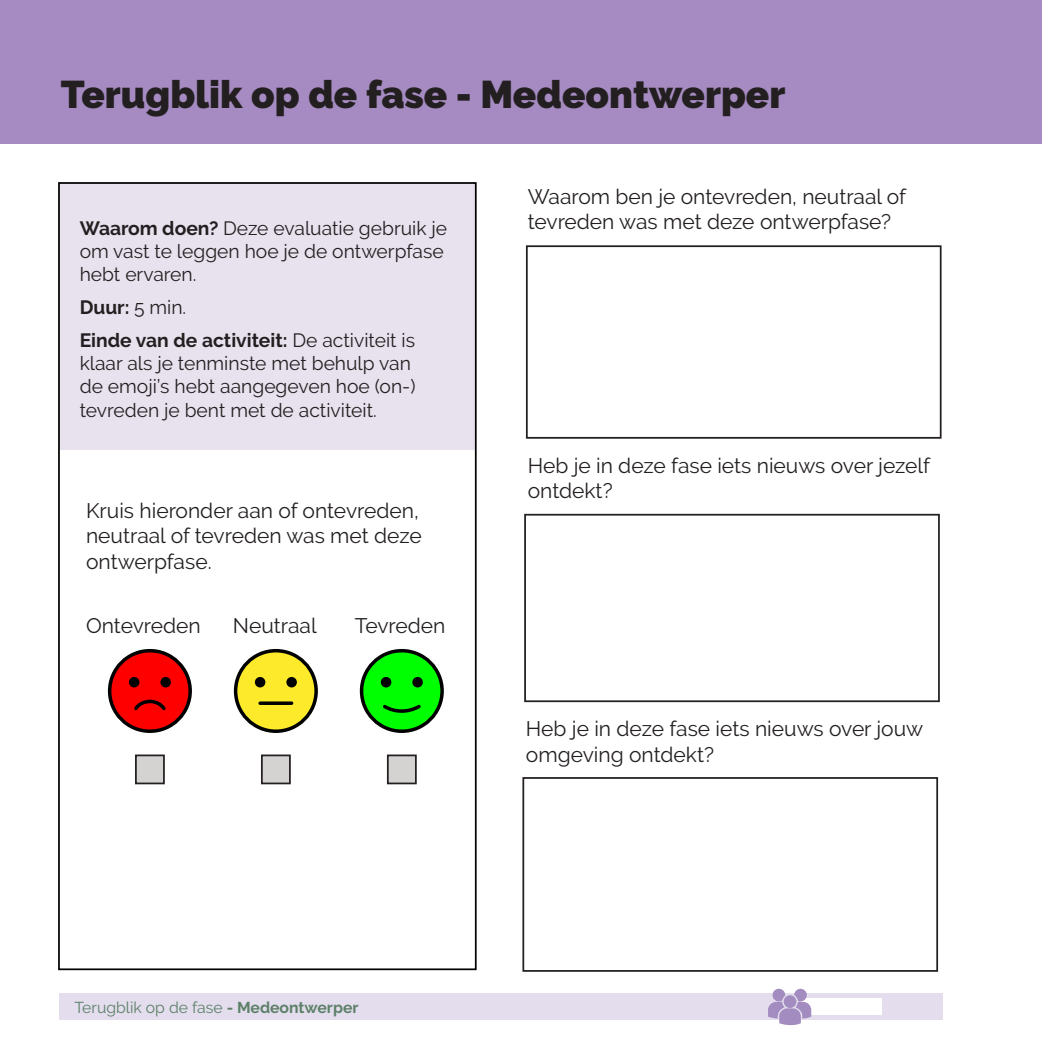
<style>
.page{position:relative;width:1042px;height:1042px;background:#fff}
.page>*{position:absolute;margin:0;border:0;box-sizing:border-box;transform-origin:0 0}
.t1{font:900 38.5px "Raleway";color:#231f20}
.t2{font:21px/25.2px "Raleway";color:#231f20}
.Fact_sheet{font:19.25px/23.1px "Raleway";color:#231f20}
.Fact_sheet-2{font:700 19.25px "Raleway";color:#231f20}
.t3{font:15.75px "Raleway";color:#5d8068}
.s1{font-weight:700}
.s2{font-weight:400}
</style>
<div class="page">
<div style="left:0;top:0;width:1042px;height:144px;background:#a58bc1"></div>
<div style="left:60px;top:993px;width:883px;height:27px;background:#e3dded"></div>
<div style="left:802px;top:998px;width:80px;height:16px;background:#fff"></div>
<svg style="left:768px;top:989px;width:43px;height:36px"></svg>
<div style="left:526px;top:245px;width:415px;height:194px;border:2px solid #231f20"></div>
<div style="left:524px;top:514px;width:416px;height:188px;border:2px solid #231f20"></div>
<div style="left:522px;top:777px;width:416px;height:195px;border:2px solid #231f20"></div>
<div style="left:59px;top:182px;width:417px;height:267px;background:#e8e2ef"></div>
<div style="left:58px;top:182px;width:419px;height:788px;border:2px solid #040503"></div>
<div style="left:236px;top:651px;width:80px;height:80px;background:#fcea2b;border-radius:50%"></div>
<div style="left:234px;top:649px;width:84px;height:84px;border:4px solid #000;border-radius:50%"></div>
<svg style="left:260px;top:701px;width:32px;height:4px"></svg>
<div style="left:255px;top:677px;width:10px;height:10px;background:#000;border-radius:50%"></div>
<div style="left:286px;top:677px;width:11px;height:10px;background:#000;border-radius:50%"></div>
<div style="left:110px;top:651px;width:80px;height:80px;background:#f00;border-radius:50%"></div>
<div style="left:108px;top:649px;width:84px;height:84px;border:4px solid #000;border-radius:50%"></div>
<div style="left:129px;top:677px;width:10px;height:10px;background:#000;border-radius:50%"></div>
<div style="left:160px;top:677px;width:11px;height:10px;background:#000;border-radius:50%"></div>
<svg style="left:134px;top:699px;width:32px;height:12px"></svg>
<div style="left:361px;top:651px;width:81px;height:80px;background:#0f0;border-radius:50%"></div>
<div style="left:360px;top:649px;width:84px;height:84px;border:4px solid #000;border-radius:50%"></div>
<svg style="left:383px;top:704px;width:38px;height:9px"></svg>
<div style="left:381px;top:677px;width:10px;height:10px;background:#000;border-radius:50%"></div>
<div style="left:412px;top:677px;width:11px;height:10px;background:#000;border-radius:50%"></div>
<div style="left:136px;top:755px;width:28px;height:28px;background:#d4d3d2"></div>
<div style="left:135px;top:754px;width:30px;height:30px;border:2px solid #231f20"></div>
<div style="left:262px;top:755px;width:28px;height:28px;background:#d4d3d2"></div>
<div style="left:261px;top:754px;width:30px;height:30px;border:2px solid #231f20"></div>
<div style="left:388px;top:755px;width:28px;height:28px;background:#d4d3d2"></div>
<div style="left:387px;top:754px;width:30px;height:30px;border:2px solid #231f20"></div>
<p class="t1" style="left:61px;top:72px;width:726px">Terugblik op de fase - Medeontwerper</p>
<p class="Fact_sheet" style="left:80px;top:217px;width:369px"><span class="s1">Waarom doen?</span> Deze evaluatie gebruik je om vast te leggen hoe je de ontwerpfase hebt ervaren.</p>
<p class="Fact_sheet-2" style="left:80px;top:296px;width:108px">Duur: <span class="s2">5 min.</span></p>
<p class="Fact_sheet" style="left:80px;top:329px;width:337px"><span class="s1">Einde van de activiteit:</span> De activiteit is klaar als je tenminste met behulp van de emoji’s hebt aangegeven hoe (on-) tevreden je bent met de activiteit.</p>
<p class="t2" style="left:86px;top:498px;width:337px">Kruis hieronder aan of ontevreden, neutraal of tevreden was met deze ontwerpfase.</p>
<p class="t2" style="left:86px;top:613px;width:116px">Ontevreden</p>
<p class="t2" style="left:233px;top:613px;width:85px">Neutraal</p>
<p class="t2" style="left:355px;top:613px;width:92px">Tevreden</p>
<p class="t2" style="left:528px;top:183px;width:380px">Waarom ben je ontevreden, neutraal of tevreden was met deze ontwerpfase?</p>
<p class="t2" style="left:528px;top:453px;width:404px">Heb je in deze fase iets nieuws over jezelf ontdekt?</p>
<p class="t2" style="left:526px;top:716px;width:399px">Heb je in deze fase iets nieuws over jouw omgeving ontdekt?</p>
<p class="t3" style="left:74px;top:998px;width:286px">Terugblik op de fase <span class="s1">- Medeontwerper</span></p>
</div>
